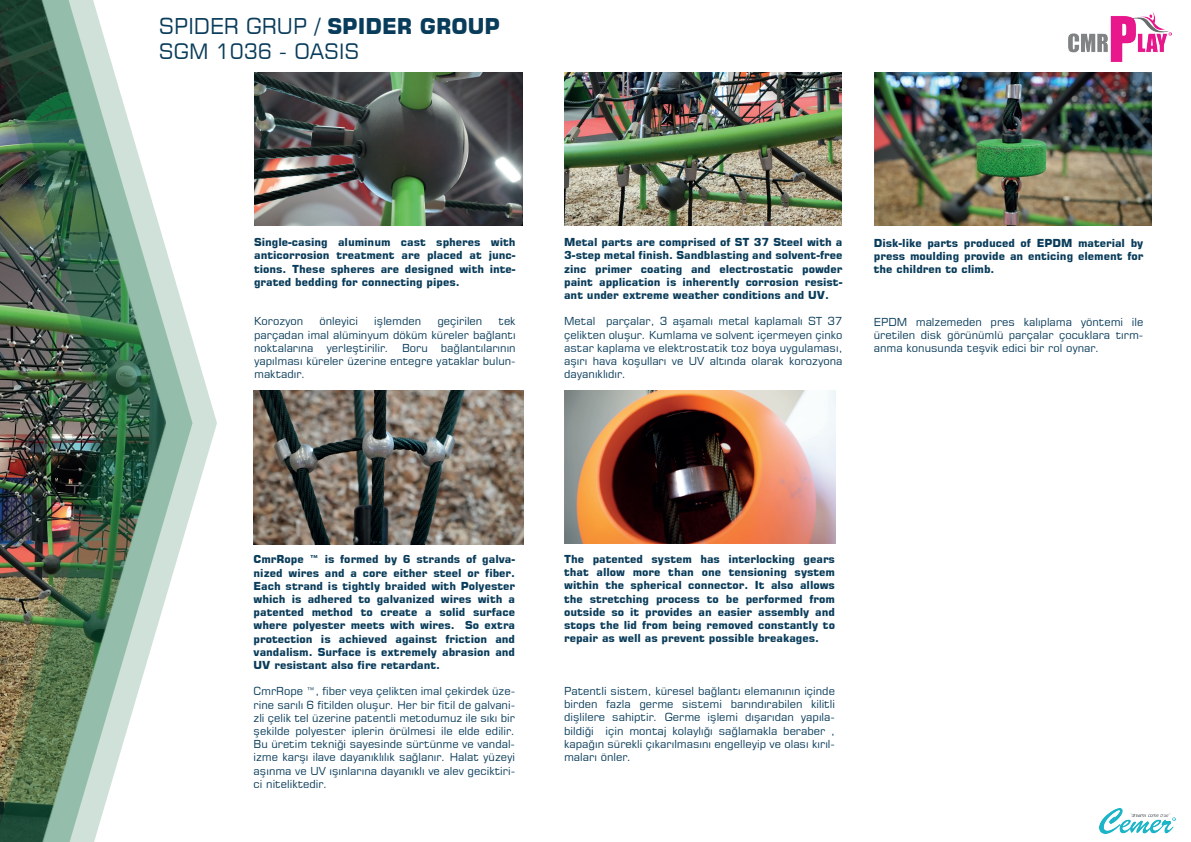
<style>
.page{position:relative;width:1191px;height:842px;background:#fff}
.page>*{position:absolute;margin:0;border:0;box-sizing:border-box;transform-origin:0 0}
.t1{font:21.7px "Square 721 BT";color:#093c5a}
.t2{font:21px "Square 721 BT";color:#093c5a}
.t3{font:11px/13.2px "Square 721 BT";color:#093c5a;text-align:justify}
.t4{font:700 11px/13.2px "Square 721 BT";color:#093c5a;text-align:justify}
.s1{font-weight:700}
</style>
<div class="page">
<svg style="left:192px;top:338px;width:25px;height:170px"></svg>
<img style="left:0;top:0;width:192px;height:842px">
<img style="left:1068px;top:12px;width:103px;height:49px">
<img style="left:1099px;top:808px;width:76px;height:25px">
<img style="left:254px;top:73px;width:269px;height:152px">
<img style="left:565px;top:73px;width:276px;height:152px">
<img style="left:254px;top:390px;width:269px;height:154px">
<img style="left:874px;top:73px;width:277px;height:152px">
<img style="left:565px;top:390px;width:270px;height:153px">
<h1 class="t1" style="left:159px;top:13px;width:342px">SPIDER GRUP / <span class="s1">SPIDER GROUP</span></h1>
<h2 class="t2" style="left:159px;top:38px;width:202px">SGM 1036 - OASIS</h2>
<p class="t4" style="left:254px;top:235px;width:263px">Single-casing aluminum cast spheres with anticorrosion treatment are placed at junc&shy;tions. These spheres are designed with inte&shy;grated bedding for connecting pipes.</p>
<p class="t3" style="left:254px;top:315px;width:51px">Korozyon</p>
<p class="t3" style="left:319px;top:315px;width:40px">önleyici</p>
<p class="t3" style="left:374px;top:315px;width:48px">işlemden</p>
<p class="t3" style="left:437px;top:315px;width:46px">geçirilen</p>
<p class="t3" style="left:254px;top:315px;width:263px;text-indent:244px">tek parçadan imal alüminyum döküm küreler bağlantı noktalarına yerleştirilir. Boru bağlantılarının yapılması küreler üzerine entegre yataklar bulun&shy;maktadır.</p>
<p class="t4" style="left:564px;top:235px;width:280px">Metal parts are comprised of ST 37 Steel with a 3-step metal finish. Sandblasting and solvent-free zinc primer coating and electrostatic powder paint application is inherently corrosion resist&shy;ant under extreme weather conditions and UV.</p>
<p class="t3" style="left:564px;top:315px;width:280px">Metal parçalar, 3 aşamalı metal kaplamalı ST 37 çelikten oluşur. Kumlama ve solvent içermeyen çinko astar kaplama ve elektrostatik toz boya uygulaması, aşırı hava koşulları ve UV altında olarak korozyona dayanıklıdır.</p>
<p class="t4" style="left:874px;top:236px;width:271px">Disk-like parts produced of EPDM material by press moulding provide an enticing element for the children to climb.</p>
<p class="t3" style="left:874px;top:315px;width:271px">EPDM malzemeden pres kalıplama yöntemi ile üretilen disk görünümlü parçalar çocuklara tırm&shy;anma konusunda teşvik edici bir rol oynar.</p>
<p class="t4" style="left:254px;top:553px;width:263px">CmrRope ™ is formed by 6 strands of galva&shy;nized wires and a core either steel or fiber.<br>Each strand is tightly braided with Polyester which is adhered to galvanized wires with a patented method to create a solid surface where polyester meets with wires. So extra protection is achieved against friction and vandalism. Surface is extremely abrasion and UV resistant also fire retardant.</p>
<p class="t3" style="left:254px;top:685px;width:263px">CmrRope ™, fiber veya çelikten imal çekirdek üze&shy;rine sarılı 6 fitilden oluşur. Her bir fitil de galvani&shy;zli çelik tel üzerine patentli metodumuz ile sıkı bir şekilde polyester iplerin örülmesi ile elde edilir.<br>Bu üretim tekniği sayesinde sürtünme ve vandal&shy;izme karşı ilave dayanıklılık sağlanır. Halat yüzeyi aşınma ve UV ışınlarına dayanıklı ve alev geciktiri&shy;ci niteliktedir.</p>
<p class="t4" style="left:564px;top:552px;width:272px">The patented system has interlocking gears that allow more than one tensioning system within the spherical connector. It also allows the stretching process to be performed from outside so it provides an easier assembly and stops the lid from being removed constantly to repair as well as prevent possible breakages.</p>
<p class="t3" style="left:564px;top:684px;width:272px">Patentli sistem, küresel bağlantı elemanının içinde birden fazla germe sistemi barındırabilen kilitli dişlilere sahiptir. Germe işlemi dışarıdan yapıla&shy;bildiği için montaj kolaylığı sağlamakla beraber , kapağın sürekli çıkarılmasını engelleyip ve olası kırıl&shy;maları önler.</p>
</div>
